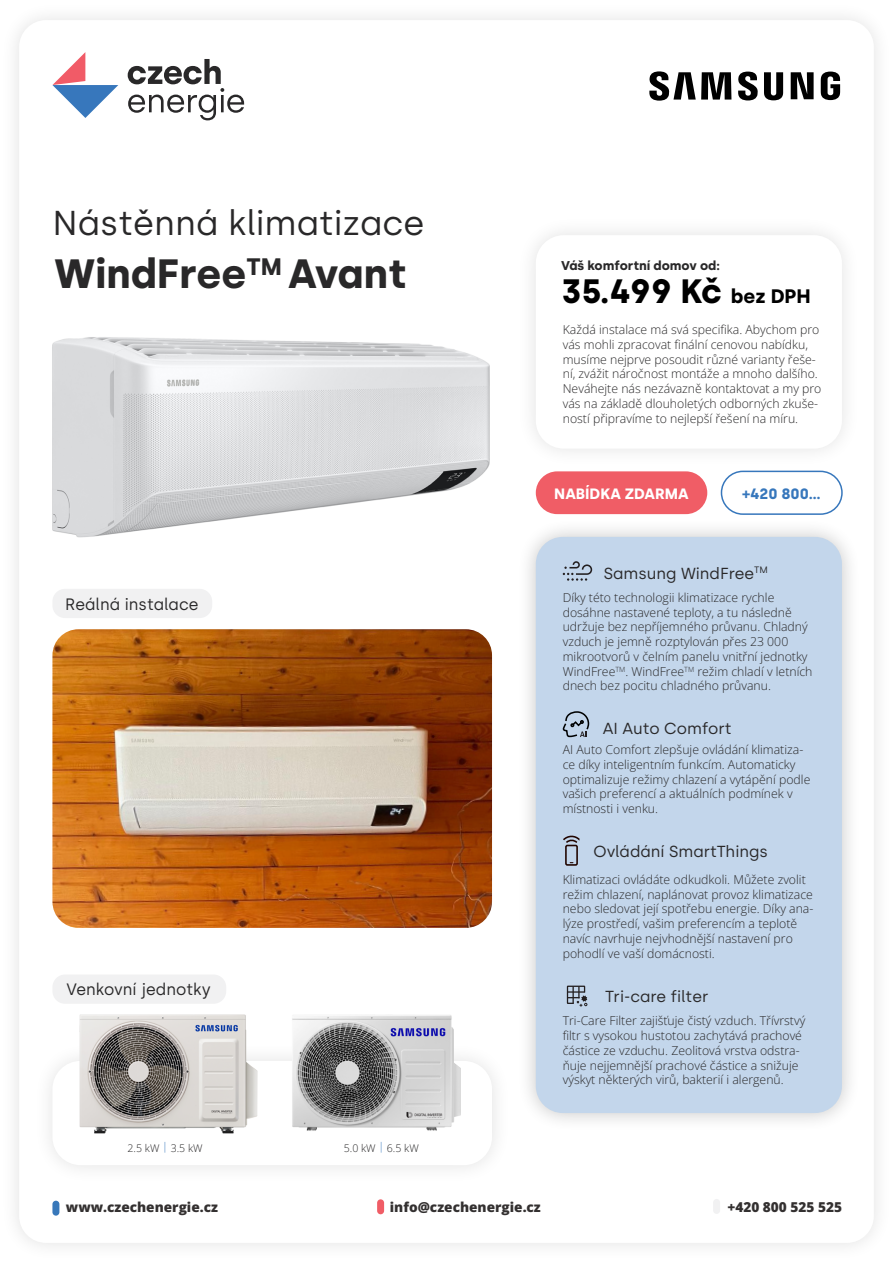
<style>
.page{position:relative;width:893px;height:1263px;background:#fff}
.page>*{position:absolute;margin:0;border:0;box-sizing:border-box;transform-origin:0 0}
.t1{font:700 40.95px "Silka";color:#292829}
.t2{font:34.5px "Silka";color:#292829}
.t3{font:700 33.75px "Silka";letter-spacing:-.015em;color:#000}
.t4{font:16.5px "Silka";color:#292829}
.t5{font:16.05px "Silka";color:#292829}
.t6{font:700 15px "Silka";color:#fff}
.t7{font:700 15px "Silka";color:#3777bc}
.t8{font:800 13.65px "Open Sans";color:#333030}
.t9{font:700 12.75px "Silka";color:#292829}
.t10{font:300 12.3px/14.7px "Open Sans";color:#292829}
.t11{font:300 10.65px "Open Sans";color:#292829}
.s1{font-size:19.5px}
</style>
<div class="page">
<div style="left:0;top:1px;width:893px;height:1261px;background:#fbfbfb"></div>
<div style="left:19px;top:20px;width:855px;height:1223px;background:#fff;border-radius:27px"></div>
<div style="left:517px;top:518px;width:344px;height:614px;background:#000;opacity:.75"></div>
<div style="left:536px;top:537px;width:306px;height:576px;background:#c3d6eb;border-radius:27px"></div>
<svg style="left:52px;top:52px;width:66px;height:66px"></svg>
<svg style="left:128px;top:59px;width:116px;height:61px"></svg>
<img style="left:52px;top:337px;width:438px;height:201px">
<svg style="left:563px;top:561px;width:29px;height:20px"></svg>
<svg style="left:563px;top:711px;width:26px;height:26px"></svg>
<div style="left:565px;top:845px;width:13px;height:21px;border:2px solid #210500"></div>
<svg style="left:563px;top:836px;width:17px;height:9px"></svg>
<svg style="left:566px;top:985px;width:21px;height:21px"></svg>
<svg style="left:738px;top:72px;width:20px;height:28px"></svg>
<svg style="left:791px;top:72px;width:23px;height:27px"></svg>
<svg style="left:649px;top:71px;width:82px;height:30px"></svg>
<svg style="left:764px;top:72px;width:19px;height:28px"></svg>
<svg style="left:821px;top:72px;width:19px;height:28px"></svg>
<div style="left:52px;top:589px;width:160px;height:29px;background:#f1f1f2;border-radius:13px"></div>
<div style="left:52px;top:974px;width:174px;height:30px;background:#f1f1f2;border-radius:13px"></div>
<div style="left:52px;top:1201px;width:7px;height:14px;background:#3878ba;border-radius:3px"></div>
<div style="left:377px;top:1199px;width:7px;height:15px;background:#f05d66;border-radius:3px"></div>
<div style="left:713px;top:1199px;width:7px;height:15px;background:#f1f1f2;border-radius:3px"></div>
<img style="left:52px;top:629px;width:440px;height:299px">
<img style="left:292px;top:1015px;width:169px;height:116px">
<img style="left:80px;top:1014px;width:178px;height:120px">
<div style="left:721px;top:471px;width:122px;height:44px;border:2px solid #3777bc;border-radius:21px"></div>
<div style="left:536px;top:471px;width:171px;height:43px;background:#f05d66;border-radius:21px"></div>
<h2 class="t2" style="left:52px;top:202px;width:374px">Nástěnná klimatizace</h2>
<h1 class="t1" style="left:55px;top:249px;width:353px">WindFree<sup>TM</sup> Avant</h1>
<p class="t9" style="left:561px;top:258px;width:160px">Váš komfortní domov od:</p>
<h3 class="t3" style="left:561px;top:271px;width:251px">35.499 Kč <span class="s1">bez DPH</span></h3>
<p class="t10" style="left:563px;top:322px;width:260px">Každá instalace má svá specifika. Abychom pro vás mohli zpracovat finální cenovou nabídku, musíme nejprve posoudit různé varianty řeše&shy;ní, zvážit náročnost montáže a mnoho dalšího.<br>Neváhejte nás nezávazně kontaktovat a my pro vás na základě dlouholetých odborných zkuše&shy;ností připravíme to nejlepší řešení na míru.</p>
<p class="t6" style="left:554px;top:485px;width:136px">NABÍDKA ZDARMA</p>
<p class="t7" style="left:743px;top:485px;width:80px">+420 800...</p>
<h3 class="t4" style="left:65px;top:594px;width:135px">Reálná instalace</h3>
<h3 class="t4" style="left:67px;top:980px;width:146px">Venkovní jednotky</h3>
<p class="t11" style="left:128px;top:1141px;width:76px">2.5 kW <sup>|</sup> 3.5 kW</p>
<p class="t11" style="left:344px;top:1141px;width:76px">5.0 kW <sup>|</sup> 6.5 kW</p>
<h3 class="t5" style="left:604px;top:563px;width:166px">Samsung WindFree<sup>TM</sup></h3>
<p class="t10" style="left:563px;top:590px;width:251px">Díky této technologii klimatizace rychle dosáhne nastavené teploty, a tu následně udržuje bez nepříjemného průvanu. Chladný vzduch je jemně rozptylován přes 23 000 mikrootvorů v čelním panelu vnitřní jednotky WindFree<sup>TM</sup>. WindFree<sup>TM</sup> režim chladí v letních dnech bez pocitu chladného průvanu.</p>
<h3 class="t5" style="left:603px;top:719px;width:130px">AI Auto Comfort</h3>
<p class="t10" style="left:563px;top:742px;width:249px">AI Auto Comfort zlepšuje ovládání klimatiza&shy;ce díky inteligentním funkcím. Automaticky optimalizuje režimy chlazení a vytápění podle vašich preferencí a aktuálních podmínek v místnosti i venku.</p>
<h3 class="t5" style="left:594px;top:842px;width:176px">Ovládání SmartThings</h3>
<p class="t10" style="left:563px;top:872px;width:252px">Klimatizaci ovládáte odkudkoli. Můžete zvolit režim chlazení, naplánovat provoz klimatizace nebo sledovat její spotřebu energie. Díky ana&shy;lýze prostředí, vašim preferencím a teplotě navíc navrhuje nejvhodnější nastavení pro pohodlí ve vaší domácnosti.</p>
<h3 class="t5" style="left:605px;top:986px;width:105px">Tri-care filter</h3>
<p class="t10" style="left:563px;top:1013px;width:244px">Tri-Care Filter zajišťuje čistý vzduch. Třívrstvý filtr s vysokou hustotou zachytává prachové částice ze vzduchu. Zeolitová vrstva odstra&shy;ňuje nejjemnější prachové částice a snižuje výskyt některých virů, bakterií i alergenů.</p>
<p class="t8" style="left:66px;top:1197px;width:154px">www.czechenergie.cz</p>
<p class="t8" style="left:390px;top:1197px;width:153px">info@czechenergie.cz</p>
<p class="t8" style="left:727px;top:1196px;width:116px">+420 800 525 525</p>
</div>
